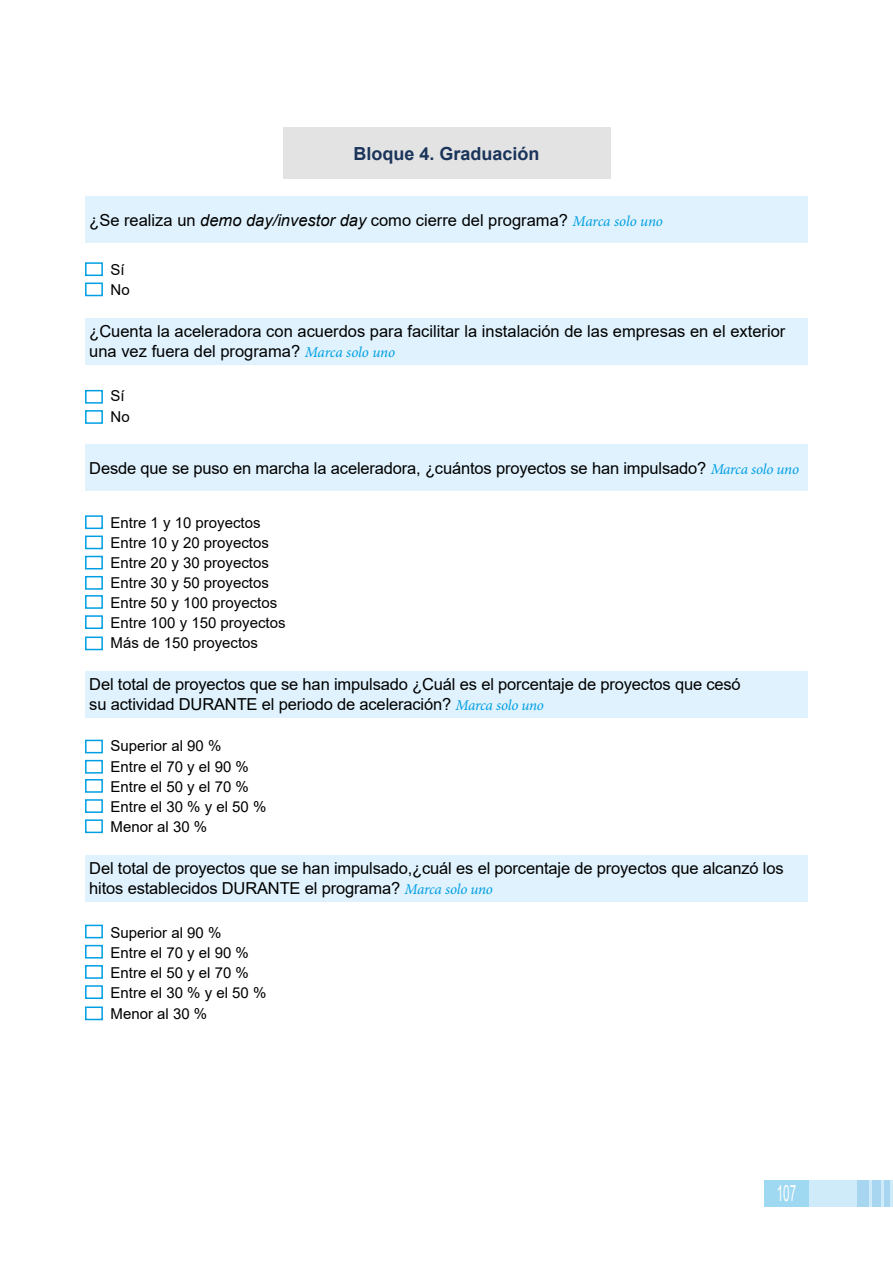
<style>
.page{position:relative;width:893px;height:1263px;background:#fff}
.page>*{position:absolute;margin:0;border:0;box-sizing:border-box;transform-origin:0 0}
.t1{font:22.5px "Arial";color:#fff;scale:.52 1}
.t2{font:700 18px "Arial";color:#1a345a}
.t3{font:16.5px/19.8px "Arial";letter-spacing:-.01em;color:#000}
.t4{font:15px/20.1px "Arial";color:#000}
.s1{font-style:italic}
.s2{font-family:"Minion Pro";font-style:italic;font-size:15px;color:#009fe3}
</style>
<div class="page">
<div style="left:764px;top:1180px;width:105px;height:26px;background:#cfeaf8"></div>
<svg style="left:857px;top:1180px;width:15px;height:26px"></svg>
<svg style="left:872px;top:1180px;width:12px;height:26px"></svg>
<svg style="left:884px;top:1180px;width:9px;height:26px"></svg>
<div style="left:764px;top:1180px;width:45px;height:26px;background:#9fd8f1"></div>
<div style="left:85px;top:196px;width:723px;height:47px;background:#dff2fd"></div>
<div style="left:85px;top:318px;width:723px;height:47px;background:#dff2fd"></div>
<div style="left:85px;top:444px;width:723px;height:47px;background:#dff2fd"></div>
<div style="left:85px;top:671px;width:723px;height:47px;background:#dff2fd"></div>
<div style="left:85px;top:855px;width:723px;height:46px;background:#dff2fd"></div>
<div style="left:283px;top:128px;width:327px;height:51px;background:#e3e3e3"></div>
<div style="left:85px;top:283px;width:18px;height:13px;border:2px solid #009fe3"></div>
<div style="left:85px;top:410px;width:18px;height:14px;border:2px solid #009fe3"></div>
<div style="left:85px;top:535px;width:18px;height:14px;border:2px solid #009fe3"></div>
<div style="left:85px;top:576px;width:18px;height:14px;border:2px solid #009fe3"></div>
<div style="left:85px;top:615px;width:18px;height:14px;border:2px solid #009fe3"></div>
<div style="left:85px;top:760px;width:18px;height:14px;border:2px solid #009fe3"></div>
<div style="left:85px;top:799px;width:18px;height:14px;border:2px solid #009fe3"></div>
<div style="left:85px;top:945px;width:18px;height:13px;border:2px solid #009fe3"></div>
<div style="left:85px;top:985px;width:18px;height:14px;border:2px solid #009fe3"></div>
<div style="left:85px;top:262px;width:18px;height:14px;border:2px solid #009fe3"></div>
<div style="left:85px;top:390px;width:18px;height:14px;border:2px solid #009fe3"></div>
<div style="left:85px;top:515px;width:18px;height:14px;border:2px solid #009fe3"></div>
<div style="left:85px;top:556px;width:18px;height:13px;border:2px solid #009fe3"></div>
<div style="left:85px;top:595px;width:18px;height:14px;border:2px solid #009fe3"></div>
<div style="left:85px;top:636px;width:18px;height:14px;border:2px solid #009fe3"></div>
<div style="left:85px;top:740px;width:18px;height:13px;border:2px solid #009fe3"></div>
<div style="left:85px;top:779px;width:18px;height:14px;border:2px solid #009fe3"></div>
<div style="left:85px;top:819px;width:18px;height:14px;border:2px solid #009fe3"></div>
<div style="left:85px;top:925px;width:18px;height:13px;border:2px solid #009fe3"></div>
<div style="left:85px;top:965px;width:18px;height:14px;border:2px solid #009fe3"></div>
<div style="left:85px;top:1006px;width:18px;height:14px;border:2px solid #009fe3"></div>
<p class="t2" style="left:353px;top:141px;width:188px">Bloque 4. Graduación</p>
<p class="t3" style="left:89px;top:210px;width:575px">¿Se realiza un <span class="s1">demo day/investor day</span> como cierre del programa? <span class="s2">Marca solo uno</span></p>
<p class="t4" style="left:111px;top:260px;width:21px">Sí<br>No</p>
<p class="t3" style="left:89px;top:322px;width:698px">¿Cuenta la aceleradora con acuerdos para facilitar la instalación de las empresas en el exterior una vez fuera del programa? <span class="s2">Marca solo uno</span></p>
<p class="t4" style="left:111px;top:386px;width:21px">Sí<br>No</p>
<p class="t3" style="left:89px;top:458px;width:711px">Desde que se puso en marcha la aceleradora, ¿cuántos proyectos se han impulsado? <span class="s2">Marca solo uno</span></p>
<p class="t4" style="left:111px;top:512px;width:177px">Entre 1 y 10 proyectos<br>Entre 10 y 20 proyectos<br>Entre 20 y 30 proyectos<br>Entre 30 y 50 proyectos<br>Entre 50 y 100 proyectos<br>Entre 100 y 150 proyectos<br>Más de 150 proyectos</p>
<p class="t3" style="left:89px;top:674px;width:653px">Del total de proyectos que se han impulsado ¿Cuál es el porcentaje de proyectos que cesó su actividad DURANTE el periodo de aceleración? <span class="s2">Marca solo uno</span></p>
<p class="t4" style="left:111px;top:736px;width:157px">Superior al 90 %<br>Entre el 70 y el 90 %<br>Entre el 50 y el 70 %<br>Entre el 30 % y el 50 %<br>Menor al 30 %</p>
<p class="t3" style="left:89px;top:858px;width:696px">Del total de proyectos que se han impulsado,¿cuál es el porcentaje de proyectos que alcanzó los hitos establecidos DURANTE el programa? <span class="s2">Marca solo uno</span></p>
<p class="t4" style="left:111px;top:922px;width:157px">Superior al 90 %<br>Entre el 70 y el 90 %<br>Entre el 50 y el 70 %<br>Entre el 30 % y el 50 %<br>Menor al 30 %</p>
<h1 class="t1" style="left:777px;top:1178px;width:39px">107</h1>
</div>
